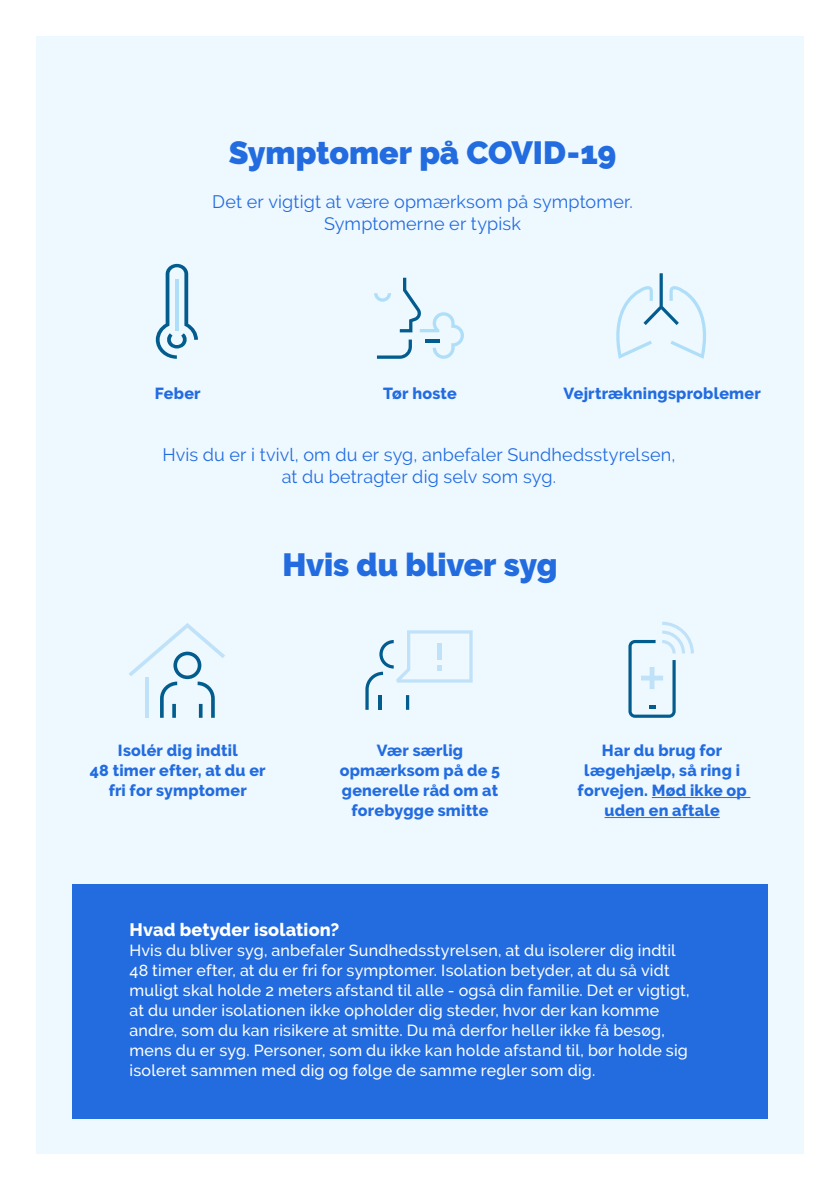
<style>
.page{position:relative;width:840px;height:1191px;background:#fff}
.page>*{position:absolute;margin:0;border:0;box-sizing:border-box;transform-origin:0 0}
.Brød{font:900 32px "Raleway";letter-spacing:-.005em;color:#226ce0}
.Brød-2{font:18px/22px "Raleway";letter-spacing:.01em;color:#226ce0;text-align:center}
.t1{font:800 18px "Raleway";letter-spacing:.01em;color:#fff}
.t2{font:500 16px/20px "Raleway";letter-spacing:.015em;color:#fff}
.t3{font:800 16px/20px "Raleway";letter-spacing:.015em;color:#226ce0;text-align:center}
</style>
<div class="page">
<div style="left:36px;top:36px;width:767px;height:1117px;background:#eef8ff"></div>
<div style="left:72px;top:884px;width:695px;height:235px;background:#226ce0"></div>
<svg style="left:156px;top:264px;width:42px;height:95px"></svg>
<svg style="left:374px;top:278px;width:89px;height:81px"></svg>
<svg style="left:616px;top:273px;width:89px;height:86px"></svg>
<svg style="left:129px;top:623px;width:96px;height:95px"></svg>
<svg style="left:365px;top:630px;width:107px;height:80px"></svg>
<svg style="left:628px;top:622px;width:65px;height:96px"></svg>
<hr style="left:651px;top:797px;width:99px;height:1px;background:#226ce0">
<hr style="left:604px;top:817px;width:115px;height:1px;background:#226ce0">
<p class="Brød" style="left:229px;top:134px;width:389px">Symptomer på COVID-19</p>
<p class="Brød-2" style="left:212px;top:190px;width:422px">Det er vigtigt at være opmærksom på symptomer.<br>Symptomerne er typisk</p>
<p class="t3" style="left:155px;top:383px;width:47px">Feber</p>
<p class="t3" style="left:383px;top:383px;width:75px">Tør hoste</p>
<p class="t3" style="left:563px;top:383px;width:199px">Vejrtrækningsproblemer</p>
<p class="Brød-2" style="left:162px;top:444px;width:514px">Hvis du er i tvivl, om du er syg, anbefaler Sundhedsstyrelsen, at du betragter dig selv som syg.</p>
<p class="Brød" style="left:282px;top:546px;width:276px">Hvis du bliver syg</p>
<p class="t3" style="left:90px;top:741px;width:177px">Isolér dig indtil<br>48 timer efter, at du er fri for symptomer</p>
<p class="t3" style="left:339px;top:741px;width:162px">Vær særlig opmærksom på de 5 generelle råd om at forebygge smitte</p>
<p class="t3" style="left:577px;top:741px;width:170px">Har du brug for lægehjælp, så ring i forvejen. Mød ikke op uden en aftale</p>
<p class="t1" style="left:129px;top:919px;width:211px">Hvad betyder isolation?</p>
<p class="t2" style="left:129px;top:940px;width:561px">Hvis du bliver syg, anbefaler Sundhedsstyrelsen, at du isolerer dig indtil 48 timer efter, at du er fri for symptomer. Isolation betyder, at du så vidt muligt skal holde 2 meters afstand til alle - også din familie. Det er vigtigt, at du under isolationen ikke opholder dig steder, hvor der kan komme andre, som du kan risikere at smitte. Du må derfor heller ikke få besøg, mens du er syg. Personer, som du ikke kan holde afstand til, bør holde sig isoleret sammen med dig og følge de samme regler som dig.</p>
</div>
